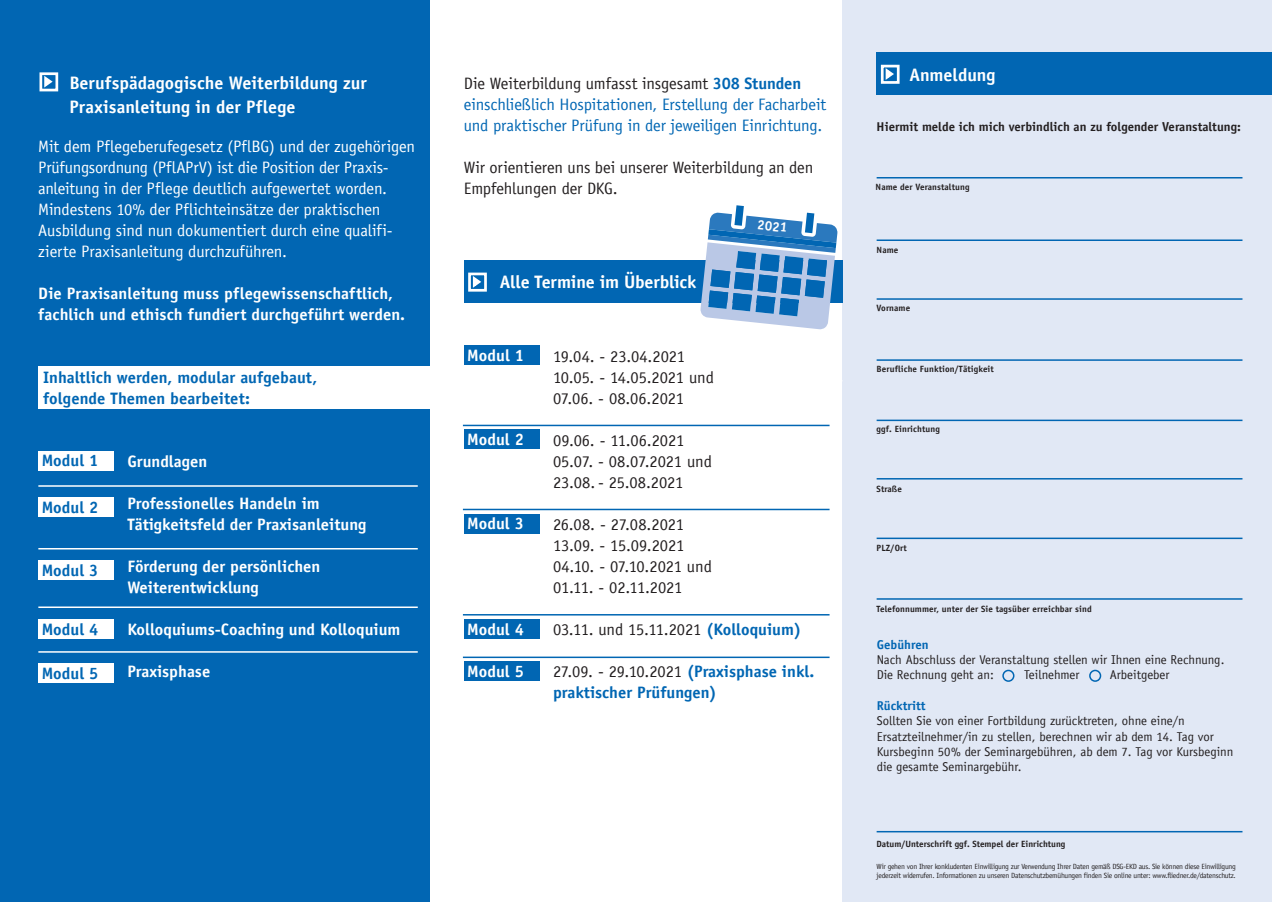
<style>
.page{position:relative;width:1272px;height:902px;background:#fff}
.page>*{position:absolute;margin:0;border:0;box-sizing:border-box;transform-origin:0 0}
.t1{font:700 18px/24px "Officina Sans";color:#fff}
.t2{font:16.5px/21px "Officina Sans";letter-spacing:-.01em;color:#231f20}
.t3{font:700 16.5px/21px "Officina Sans";color:#fff}
.t4{font:16.5px/21px "Officina Sans";letter-spacing:-.01em;color:#fff}
.t5{font:700 16.5px/21px "Officina Sans";color:#0166b3}
.t6{font:16.5px/21px "Officina Sans";letter-spacing:-.01em;color:#0166b3}
.t7{font:700 13.5px "Officina Sans";color:#fff}
.t8{font:12.75px/15.3px "Officina Sans";color:#231f20}
.t9{font:700 12.75px "Officina Sans";color:#231f20}
.t10{font:700 12.75px "Officina Sans";color:#0166b3}
.t11{font:700 9px "Officina Sans";letter-spacing:.01em;color:#231f20}
.t12{font:7.5px/9px "Officina Sans";letter-spacing:-.03em;color:#231f20}
.s1{color:#231f20}
.s2{font-weight:700}
.s3{font-weight:700;color:#0166b3}
.s4{font-weight:400;color:#231f20}
</style>
<div class="page">
<div style="left:842px;top:0;width:429px;height:901px;background:#e1e8f5"></div>
<div style="left:0;top:0;width:429px;height:901px;background:#0166b3"></div>
<div style="left:38px;top:451px;width:76px;height:19px;background:#fff"></div>
<div style="left:464px;top:346px;width:75px;height:19px;background:#0166b3"></div>
<div style="left:38px;top:366px;width:395px;height:43px;background:#fff"></div>
<div style="left:876px;top:52px;width:395px;height:43px;background:#0166b3"></div>
<div style="left:880px;top:65px;width:19px;height:19px;border:3px solid #fff"></div>
<svg style="left:884px;top:66px;width:11px;height:16px"></svg>
<div style="left:463px;top:260px;width:379px;height:43px;background:#0166b3"></div>
<hr style="left:38px;top:485px;width:380px;height:1px;background:#fff">
<div style="left:39px;top:72px;width:19px;height:19px;border:3px solid #fff"></div>
<svg style="left:43px;top:73px;width:11px;height:17px"></svg>
<div style="left:38px;top:497px;width:76px;height:20px;background:#fff"></div>
<hr style="left:38px;top:548px;width:380px;height:1px;background:#fff">
<hr style="left:463px;top:424px;width:366px;height:2px;background:#0166b3">
<div style="left:38px;top:560px;width:76px;height:20px;background:#fff"></div>
<hr style="left:38px;top:606px;width:380px;height:2px;background:#fff">
<div style="left:38px;top:619px;width:76px;height:19px;background:#fff"></div>
<hr style="left:38px;top:651px;width:380px;height:1px;background:#fff">
<div style="left:38px;top:663px;width:76px;height:20px;background:#fff"></div>
<div style="left:468px;top:272px;width:19px;height:19px;border:3px solid #fff"></div>
<svg style="left:471px;top:273px;width:11px;height:17px"></svg>
<div style="left:464px;top:430px;width:75px;height:19px;background:#0166b3"></div>
<hr style="left:463px;top:508px;width:366px;height:2px;background:#0166b3">
<div style="left:464px;top:514px;width:75px;height:19px;background:#0166b3"></div>
<hr style="left:463px;top:614px;width:366px;height:1px;background:#0166b3">
<div style="left:464px;top:619px;width:75px;height:19px;background:#0166b3"></div>
<hr style="left:463px;top:656px;width:366px;height:2px;background:#0166b3">
<div style="left:464px;top:661px;width:75px;height:20px;background:#0166b3"></div>
<hr style="left:876px;top:177px;width:366px;height:1px;background:#0166b3">
<hr style="left:876px;top:239px;width:366px;height:2px;background:#0166b3">
<hr style="left:876px;top:298px;width:366px;height:2px;background:#0166b3">
<hr style="left:876px;top:359px;width:366px;height:2px;background:#0166b3">
<hr style="left:876px;top:419px;width:366px;height:2px;background:#0166b3">
<hr style="left:876px;top:478px;width:366px;height:1px;background:#0166b3">
<hr style="left:876px;top:537px;width:366px;height:2px;background:#0166b3">
<hr style="left:876px;top:598px;width:366px;height:1px;background:#0166b3">
<div style="left:1002px;top:669px;width:12px;height:12px;border:2px solid #0166b3;border-radius:50%"></div>
<div style="left:1089px;top:669px;width:12px;height:12px;border:2px solid #0166b3;border-radius:50%"></div>
<hr style="left:876px;top:830px;width:366px;height:2px;background:#0166b3">
<svg style="left:700px;top:205px;width:137px;height:124px"></svg>
<h1 class="t1" style="left:69px;top:70px;width:299px">Berufspädagogische Weiterbildung zur<br>Praxisanleitung in der Pflege</h1>
<p class="t4" style="left:38px;top:136px;width:378px">Mit dem Pflegeberufegesetz (PflBG) und der zugehörigen Prüfungsordnung (PflAPrV) ist die Position der Praxis&shy;anleitung in der Pflege deutlich aufgewertet worden.<br>Mindestens 10% der Pflichteinsätze der praktischen Ausbildung sind nun dokumentiert durch eine qualifi&shy;zierte Praxisanleitung durchzuführen.</p>
<p class="t3" style="left:38px;top:283px;width:368px">Die Praxisanleitung muss pflegewissenschaftlich, fachlich und ethisch fundiert durchgeführt werden.</p>
<p class="t5" style="left:43px;top:367px;width:276px">Inhaltlich werden, modular aufgebaut, folgende Themen bearbeitet:</p>
<p class="t5" style="left:42px;top:450px;width:58px">Modul 1</p>
<p class="t5" style="left:42px;top:497px;width:58px">Modul 2</p>
<p class="t5" style="left:42px;top:559px;width:58px">Modul 3</p>
<p class="t5" style="left:42px;top:618px;width:58px">Modul 4</p>
<p class="t5" style="left:42px;top:662px;width:58px">Modul 5</p>
<p class="t3" style="left:127px;top:451px;width:81px">Grundlagen</p>
<p class="t3" style="left:127px;top:493px;width:240px">Professionelles Handeln im<br>Tätigkeitsfeld der Praxisanleitung</p>
<p class="t3" style="left:127px;top:556px;width:194px">Förderung der persönlichen<br>Weiterentwicklung</p>
<p class="t3" style="left:127px;top:619px;width:274px">Kolloquiums-Coaching und Kolloquium</p>
<p class="t3" style="left:127px;top:661px;width:84px">Praxisphase</p>
<p class="t6" style="left:464px;top:73px;width:364px"><span class="s1">Die Weiterbildung umfasst insgesamt</span> <span class="s2">308 Stunden </span>einschließlich Hospitationen, Erstellung der Facharbeit und praktischer Prüfung in der jeweiligen Einrichtung.</p>
<p class="t2" style="left:464px;top:157px;width:351px">Wir orientieren uns bei unserer Weiterbildung an den<br>Empfehlungen der DKG.</p>
<h1 class="t1" style="left:500px;top:269px;width:198px">Alle Termine im Überblick</h1>
<p class="t7" style="left:758px;top:216px;width:32px;rotate:6deg">2021</p>
<p class="t3" style="left:467px;top:345px;width:58px">Modul 1</p>
<p class="t3" style="left:467px;top:429px;width:58px">Modul 2</p>
<p class="t3" style="left:467px;top:513px;width:58px">Modul 3</p>
<p class="t3" style="left:467px;top:618px;width:58px">Modul 4</p>
<p class="t3" style="left:467px;top:660px;width:58px">Modul 5</p>
<p class="t2" style="left:553px;top:346px;width:162px">19.04. - 23.04.2021<br>10.05. - 14.05.2021 und<br>07.06. - 08.06.2021</p>
<p class="t2" style="left:553px;top:430px;width:160px">09.06. - 11.06.2021<br>05.07. - 08.07.2021 und<br>23.08. - 25.08.2021</p>
<p class="t2" style="left:553px;top:514px;width:160px">26.08. - 27.08.2021<br>13.09. - 15.09.2021<br>04.10. - 07.10.2021 und<br>01.11. - 02.11.2021</p>
<p class="t2" style="left:553px;top:619px;width:250px">03.11. und 15.11.2021 <span class="s3">(Kolloquium)</span></p>
<p class="t5" style="left:553px;top:661px;width:263px"><span class="s4">27.09. - 29.10.2021</span> (Praxisphase inkl. praktischer Prüfungen)</p>
<h1 class="t1" style="left:909px;top:62px;width:88px">Anmeldung</h1>
<p class="t9" style="left:876px;top:119px;width:366px">Hiermit melde ich mich verbindlich an zu folgender Veranstaltung:</p>
<p class="t11" style="left:875px;top:182px;width:95px">Name der Veranstaltung</p>
<p class="t11" style="left:876px;top:244px;width:23px">Name</p>
<p class="t11" style="left:876px;top:302px;width:35px">Vorname</p>
<p class="t11" style="left:876px;top:363px;width:119px">Berufliche Funktion/Tätigkeit</p>
<p class="t11" style="left:876px;top:423px;width:65px">ggf. Einrichtung</p>
<p class="t11" style="left:876px;top:483px;width:27px">Straße</p>
<p class="t11" style="left:876px;top:542px;width:32px">PLZ/Ort</p>
<p class="t11" style="left:876px;top:602px;width:217px">Telefonnummer, unter der Sie tagsüber erreichbar sind</p>
<p class="t10" style="left:876px;top:636px;width:53px">Gebühren</p>
<p class="t8" style="left:876px;top:652px;width:349px">Nach Abschluss der Veranstaltung stellen wir Ihnen eine Rechnung.<br>Die Rechnung geht an:</p>
<p class="t8" style="left:1024px;top:667px;width:57px">Teilnehmer</p>
<p class="t8" style="left:1109px;top:667px;width:61px">Arbeitgeber</p>
<p class="t10" style="left:876px;top:697px;width:50px">Rücktritt</p>
<p class="t8" style="left:876px;top:713px;width:358px">Sollten Sie von einer Fortbildung zurücktreten, ohne eine/n Ersatzteilnehmer/in zu stellen, berechnen wir ab dem 14. Tag vor Kursbeginn 50% der Seminargebühren, ab dem 7. Tag vor Kursbeginn die gesamte Seminargebühr.</p>
<p class="t11" style="left:876px;top:838px;width:190px">Datum/Unterschrift ggf. Stempel der Einrichtung</p>
<p class="t12" style="left:876px;top:861px;width:361px">Wir gehen von Ihrer konkludenten Einwilligung zur Verwendung Ihrer Daten gemäß DSG-EKD aus. Sie können diese Einwilligung jederzeit widerrufen. Informationen zu unseren Datenschutzbemühungen finden Sie online unter: www.fliedner.de/datenschutz.</p>
</div>
